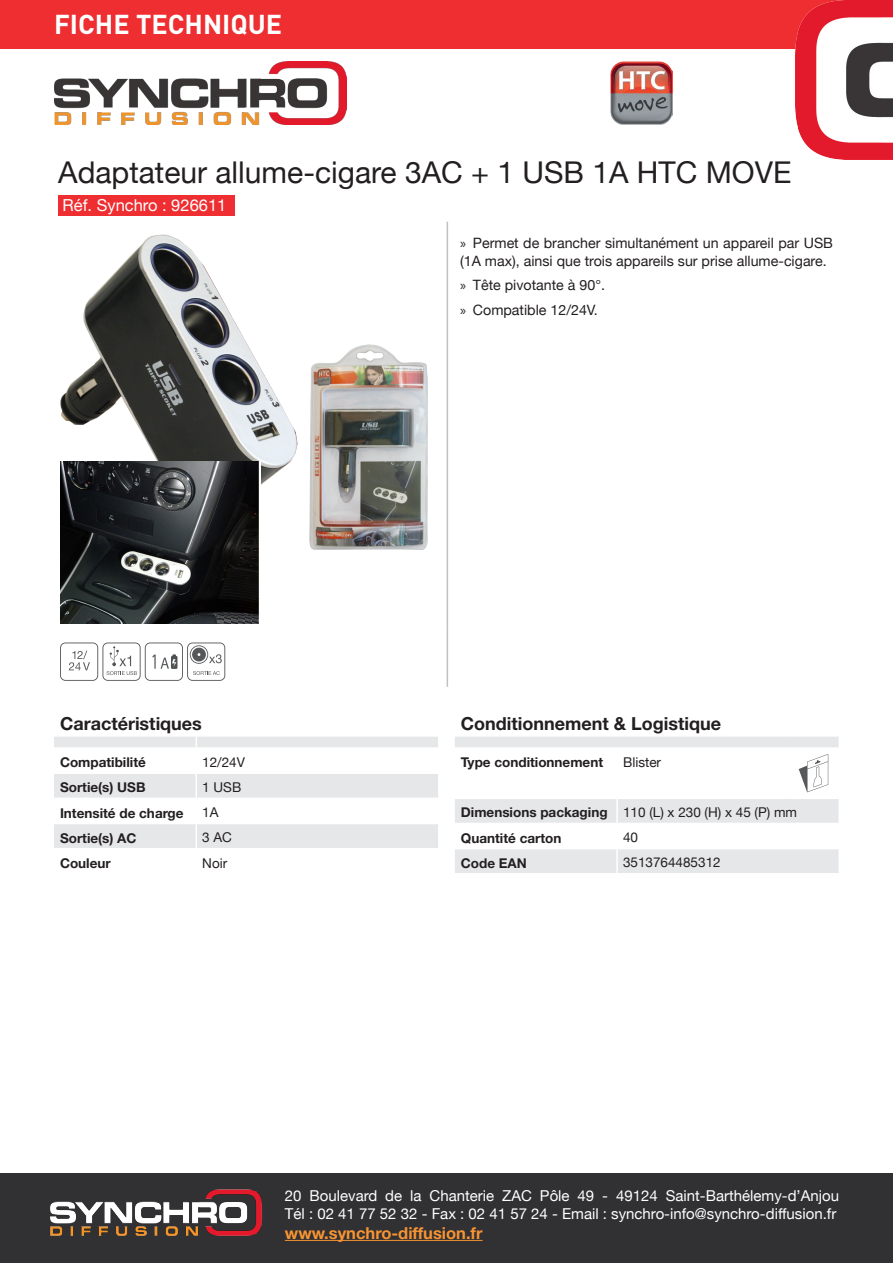
<style>
.page{position:relative;width:893px;height:1263px;background:#fff}
.page>*{position:absolute;margin:0;border:0;box-sizing:border-box;transform-origin:0 0}
.Désignation{font:30px "Helvetica Neue";color:#231f20}
.t1{font:700 27px "DIN";color:#fff}
.t2{font:700 18px "Helvetica Neue";color:#231f20}
.t3{font:700 16.5px "Helvetica Neue";color:#f79433}
.t4{font:16.5px "Helvetica Neue";color:#fff}
.t5{font:15px/18px "Helvetica Neue";color:#fff}
.t6{font:14.25px/18px "Helvetica Neue";color:#231f20}
.t7{font:700 13.5px "Helvetica Neue";color:#231f20}
.Contenu_Tableau{font:13.5px "Helvetica Neue";color:#231f20}
.s1{font-family:"Myriad Pro"}
</style>
<div class="page">
<img style="left:54px;top:62px;width:293px;height:63px">
<div style="left:0;top:0;width:893px;height:49px;background:#ee2e30"></div>
<div style="left:0;top:1174px;width:893px;height:89px;background:#313032"></div>
<img style="left:795px;top:0;width:98px;height:160px">
<img style="left:50px;top:1190px;width:212px;height:46px">
<hr style="left:285px;top:1240px;width:198px;height:1px;background:#f79433">
<svg style="left:54px;top:737px;width:384px;height:111px"></svg>
<svg style="left:455px;top:737px;width:383px;height:136px"></svg>
<hr style="left:455px;top:747px;width:162px;height:2px;background:#fff">
<hr style="left:617px;top:747px;width:171px;height:2px;background:#fff">
<hr style="left:616px;top:749px;width:2px;height:48px;background:#fff">
<hr style="left:788px;top:747px;width:50px;height:2px;background:#fff">
<hr style="left:455px;top:797px;width:162px;height:2px;background:#fff">
<hr style="left:617px;top:797px;width:171px;height:2px;background:#fff">
<hr style="left:616px;top:799px;width:2px;height:24px;background:#fff">
<hr style="left:788px;top:797px;width:50px;height:2px;background:#fff">
<hr style="left:455px;top:823px;width:162px;height:1px;background:#fff">
<hr style="left:617px;top:823px;width:171px;height:1px;background:#fff">
<hr style="left:616px;top:824px;width:2px;height:24px;background:#fff">
<hr style="left:788px;top:823px;width:50px;height:1px;background:#fff">
<hr style="left:455px;top:848px;width:162px;height:1px;background:#fff">
<hr style="left:617px;top:848px;width:171px;height:1px;background:#fff">
<hr style="left:616px;top:849px;width:2px;height:24px;background:#fff">
<hr style="left:788px;top:848px;width:50px;height:1px;background:#fff">
<svg style="left:799px;top:754px;width:29px;height:38px"></svg>
<img style="left:610px;top:62px;width:63px;height:63px">
<hr style="left:447px;top:222px;width:1px;height:408px;background:#c1c1c2">
<hr style="left:447px;top:630px;width:1px;height:57px;background:#c1c1c2">
<div style="left:58px;top:195px;width:177px;height:21px;background:#ee2e30"></div>
<img style="left:60px;top:234px;width:237px;height:251px">
<img style="left:310px;top:345px;width:118px;height:205px">
<img style="left:60px;top:462px;width:200px;height:162px">
<svg style="left:60px;top:642px;width:165px;height:39px"></svg>
<h2 class="t1" style="left:54px;top:7px;width:230px">FICHE TECHNIQUE</h2>
<p class="Désignation" style="left:58px;top:155px;width:735px">Adaptateur allume-cigare 3AC + 1 USB 1A HTC MOVE</p>
<p class="t4" style="left:63px;top:196px;width:165px">Réf. Synchro : 926611</p>
<p class="t6" style="left:460px;top:234px;width:374px"><span class="s1">»</span> Permet de brancher simultanément un appareil par USB (1A max), ainsi que trois appareils sur prise allume-cigare.</p>
<p class="t6" style="left:460px;top:276px;width:146px"><span class="s1">»</span> Tête pivotante à 90°.</p>
<p class="t6" style="left:460px;top:300px;width:139px"><span class="s1">»</span> Compatible 12/24V.</p>
<p class="t2" style="left:60px;top:709px;width:143px">Caractéristiques</p>
<p class="t7" style="left:60px;top:752px;width:87px">Compatibilité</p>
<p class="Contenu_Tableau" style="left:202px;top:754px;width:44px">12/24V</p>
<p class="t7" style="left:60px;top:777px;width:87px">Sortie(s) USB</p>
<p class="Contenu_Tableau" style="left:202px;top:779px;width:41px">1 USB</p>
<p class="t7" style="left:60px;top:802px;width:125px">Intensité de charge</p>
<p class="Contenu_Tableau" style="left:202px;top:804px;width:18px">1A</p>
<p class="t7" style="left:60px;top:827px;width:78px">Sortie(s) AC</p>
<p class="Contenu_Tableau" style="left:202px;top:829px;width:31px">3 AC</p>
<p class="t7" style="left:60px;top:852px;width:52px">Couleur</p>
<p class="Contenu_Tableau" style="left:202px;top:855px;width:26px">Noir</p>
<p class="t2" style="left:461px;top:709px;width:262px">Conditionnement &amp; Logistique</p>
<p class="t7" style="left:461px;top:752px;width:144px">Type conditionnement</p>
<p class="Contenu_Tableau" style="left:623px;top:754px;width:39px">Blister</p>
<p class="t7" style="left:461px;top:802px;width:148px">Dimensions packaging</p>
<p class="Contenu_Tableau" style="left:623px;top:804px;width:176px">110 (L) x 230 (H) x 45 (P) mm</p>
<p class="t7" style="left:461px;top:827px;width:102px">Quantité carton</p>
<p class="Contenu_Tableau" style="left:623px;top:829px;width:17px">40</p>
<p class="t7" style="left:461px;top:852px;width:68px">Code EAN</p>
<p class="Contenu_Tableau" style="left:623px;top:855px;width:99px">3513764485312</p>
<p class="t5" style="left:285px;top:1186px;width:556px">20 Boulevard de la Chanterie ZAC Pôle 49 - 49124 Saint-Barthélemy-d’Anjou<br>Tél : 02 41 77 52 32 - Fax : 02 41 57 24 - Email : synchro-info@synchro-diffusion.fr</p>
<p class="t3" style="left:285px;top:1220px;width:199px">www.synchro-diffusion.fr</p>
</div>
